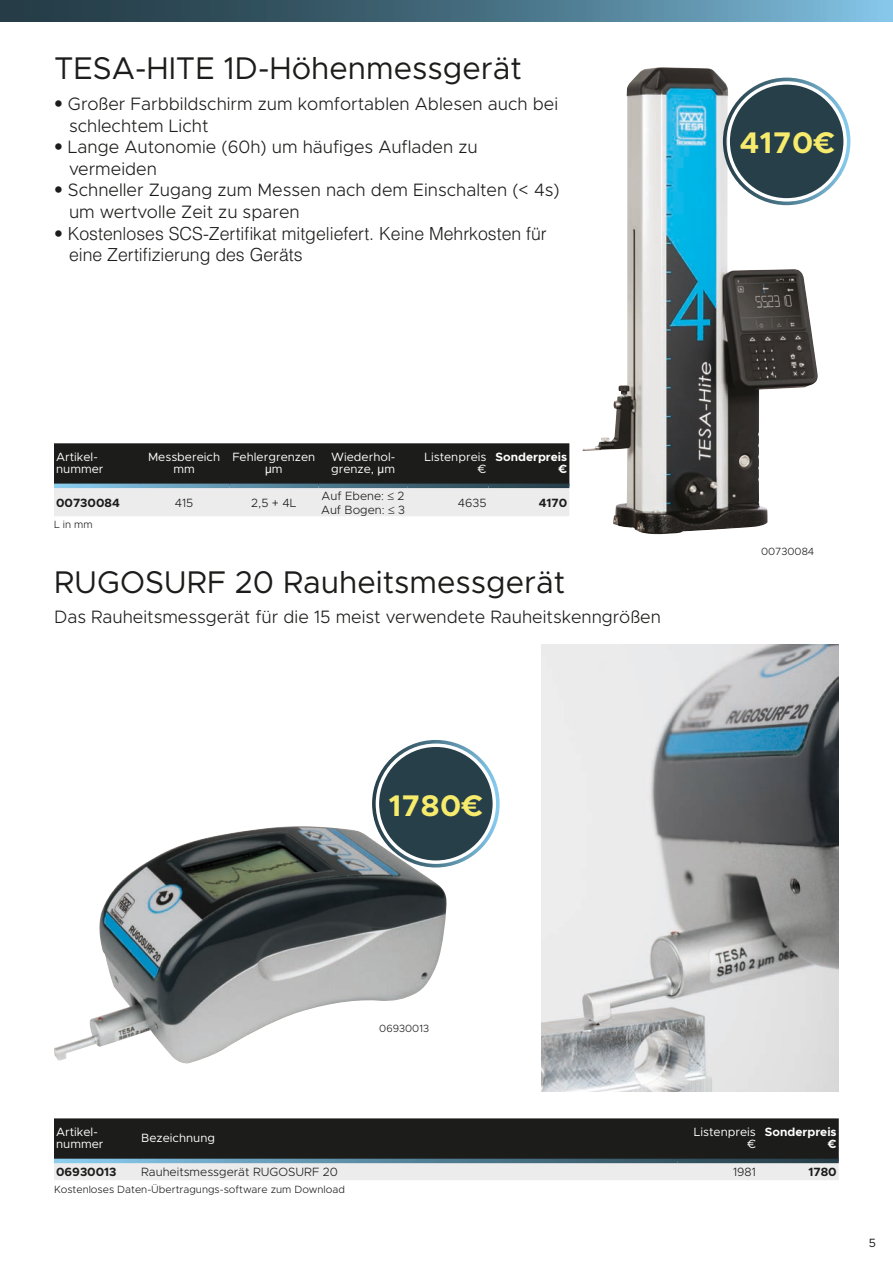
<style>
.page{position:relative;width:893px;height:1263px;background:#fff}
.page>*{position:absolute;margin:0;border:0;box-sizing:border-box;transform-origin:0 0}
.t1{font:31.5px "Metropolis";color:#1c1c1b}
.t2{font:700 30px "Metropolis";letter-spacing:.025em;color:#f6eb6c}
.t3{font:300 18px/21.6px "Metropolis";color:#1c1c1b}
.t4{font:300 18px/21.6px "Helvetica LT Std";color:#1c1c1b}
.t5{font:12px/12px "Metropolis";color:#fff}
.t6{font:300 12px/14.4px "Metropolis";color:#1c1c1b}
.t7{font:700 12px/12px "Metropolis";color:#fff;text-align:right}
.t8{font:700 12px "Metropolis";color:#1c1c1b}
.t9{font:12px "Helvetica LT Std";color:#fff}
.t10{font:12px "Metropolis";color:#1c1c1b}
.t11{font:300 10.5px "Metropolis";color:#1c1c1b}
.s1{font-family:"Helvetica LT Std"}
.s2{font-family:"Metropolis"}
</style>
<div class="page">
<svg style="left:0;top:0;width:893px;height:21px;background:#497184"></svg>
<img style="left:583px;top:68px;width:235px;height:466px">
<img style="left:54px;top:826px;width:393px;height:238px">
<img style="left:541px;top:645px;width:298px;height:446px">
<div style="left:730px;top:85px;width:113px;height:113px;background:#273f48;border-radius:50%"></div>
<div style="left:723px;top:78px;width:127px;height:127px;border:4px solid #fff;border-radius:50%"></div>
<div style="left:379px;top:747px;width:114px;height:113px;background:#273f48;border-radius:50%"></div>
<div style="left:372px;top:740px;width:128px;height:127px;border:4px solid #fff;border-radius:50%"></div>
<svg style="left:54px;top:443px;width:515px;height:73px;background:#717171"></svg>
<svg style="left:54px;top:484px;width:85px;height:4px"></svg>
<svg style="left:139px;top:484px;width:90px;height:4px"></svg>
<svg style="left:229px;top:484px;width:89px;height:4px"></svg>
<svg style="left:318px;top:484px;width:90px;height:4px"></svg>
<hr style="left:408px;top:484px;width:81px;height:4px;background:#385866">
<hr style="left:489px;top:484px;width:80px;height:4px;background:#2b4652">
<svg style="left:54px;top:1118px;width:785px;height:62px;background:#5a5a5a"></svg>
<hr style="left:54px;top:1159px;width:85px;height:4px;background:#85c6e9">
<svg style="left:139px;top:1159px;width:538px;height:4px;background:#56849b"></svg>
<hr style="left:677px;top:1159px;width:81px;height:4px;background:#314e5c">
<hr style="left:758px;top:1159px;width:81px;height:4px;background:#2a434f">
<h1 class="t1" style="left:54px;top:49px;width:469px">TESA-HITE 1D-Höhenmessgerät</h1>
<p class="t3" style="left:69px;top:93px;width:491px;text-indent:-15px"><span class="s1">•</span> Großer Farbbildschirm zum komfortablen Ablesen auch bei schlechtem Licht</p>
<p class="t3" style="left:69px;top:136px;width:410px;text-indent:-15px"><span class="s1">•</span> Lange Autonomie (60h) um häufiges Aufladen zu vermeiden</p>
<p class="t3" style="left:69px;top:179px;width:492px;text-indent:-15px"><span class="s1">•</span> Schneller Zugang zum Messen nach dem Einschalten (&lt; 4s) um wertvolle Zeit zu sparen</p>
<p class="t4" style="left:69px;top:222px;width:479px;text-indent:-15px">• Kostenloses SCS-Zertifikat mitgeliefert. Keine Mehrkosten für eine Zertifizierung des Geräts</p>
<p class="t5" style="left:56px;top:451px;width:49px">Artikel&shy;nummer</p>
<p class="t5" style="left:148px;top:451px;width:74px;text-align:center">Messbereich mm</p>
<p class="t5" style="left:232px;top:451px;width:84px">Fehlergrenzen</p>
<p class="t9" style="left:265px;top:462px;width:19px">µ<span class="s2">m</span></p>
<p class="t5" style="left:331px;top:451px;width:66px">Wiederhol&shy;grenze, <span class="s1">µ</span>m</p>
<p class="t5" style="left:424px;top:451px;width:64px;text-align:right">Listenpreis €</p>
<p class="t7" style="left:496px;top:451px;width:73px">Sonderpreis €</p>
<p class="t8" style="left:56px;top:495px;width:65px">00730084</p>
<p class="t6" style="left:175px;top:496px;width:20px">415</p>
<p class="t6" style="left:251px;top:496px;width:47px">2,5 + 4L</p>
<p class="t6" style="left:321px;top:488px;width:85px">Auf Ebene: ≤ 2<br>Auf Bogen: ≤ 3</p>
<p class="t6" style="left:458px;top:496px;width:30px">4635</p>
<p class="t8" style="left:539px;top:495px;width:30px">4170</p>
<p class="t11" style="left:54px;top:518px;width:40px">L in mm</p>
<h1 class="t1" style="left:54px;top:562px;width:513px">RUGOSURF 20 Rauheitsmessgerät</h1>
<p class="t3" style="left:54px;top:606px;width:608px">Das Rauheitsmessgerät für die 15 meist verwendete Rauheitskenngrößen</p>
<h2 class="t2" style="left:389px;top:786px;width:96px">1780€</h2>
<h2 class="t2" style="left:740px;top:124px;width:97px">4170€</h2>
<p class="t11" style="left:761px;top:545px;width:55px">00730084</p>
<p class="t11" style="left:379px;top:1021px;width:51px">06930013</p>
<p class="t5" style="left:56px;top:1126px;width:49px">Artikel&shy;nummer</p>
<p class="t5" style="left:141px;top:1132px;width:75px">Bezeichnung</p>
<p class="t5" style="left:694px;top:1126px;width:64px;text-align:right">Listenpreis €</p>
<p class="t7" style="left:765px;top:1126px;width:73px">Sonderpreis €</p>
<p class="t8" style="left:56px;top:1165px;width:62px">06930013</p>
<p class="t6" style="left:141px;top:1165px;width:198px">Rauheitsmessgerät RUGOSURF 20</p>
<p class="t6" style="left:733px;top:1165px;width:24px">1981</p>
<p class="t8" style="left:808px;top:1165px;width:30px">1780</p>
<p class="t11" style="left:54px;top:1183px;width:293px">Kostenloses Daten-Übertragungs-software zum Download</p>
<p class="t10" style="left:869px;top:1235px;width:9px">5</p>
</div>
